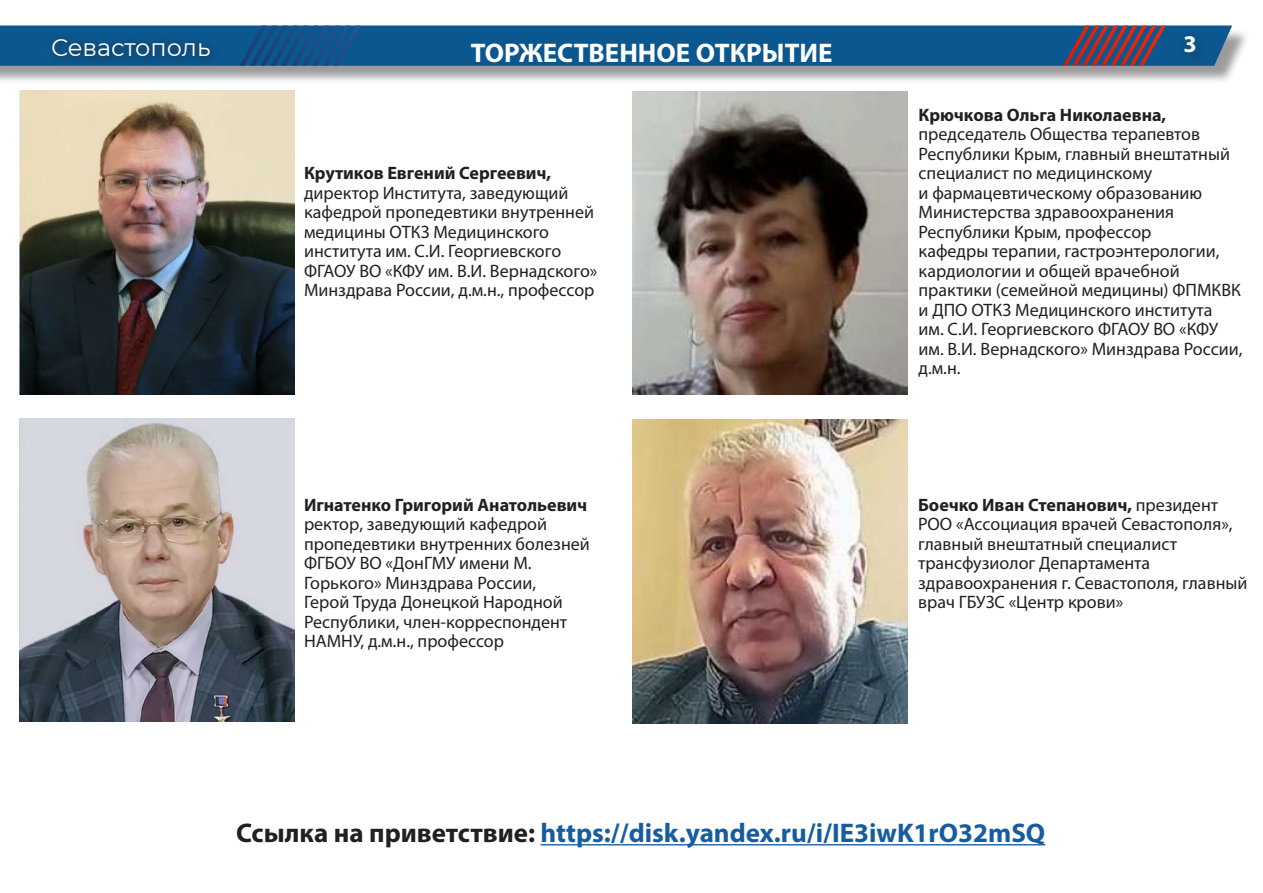
<style>
.page{position:relative;width:1263px;height:893px;background:#fff}
.page>*{position:absolute;margin:0;border:0;box-sizing:border-box;transform-origin:0 0}
.t1{font:700 27px "Myriad Pro";color:#175d9e}
.t2{font:700 27px "Myriad Pro";color:#fff}
.t3{font:24px "Montserrat";color:#fff}
.t4{font:700 24px "Myriad Pro";color:#fff}
.t5{font:18px/19.5px "Myriad Pro";color:#231f20}
.t6{font:700 18px "Myriad Pro";color:#231f20}
.s1{font-weight:700}
.s2{color:#231f20}
</style>
<div class="page">
<div style="left:0;top:28px;width:1250px;height:56px;background:#231f20;opacity:.45"></div>
<div style="left:0;top:26px;width:1232px;height:40px;background:#0b578f"></div>
<svg style="left:240px;top:26px;width:120px;height:40px;background:#12518a"></svg>
<div style="left:1178px;top:30px;width:29px;height:36px;background:#231f20;opacity:.45"></div>
<svg style="left:1063px;top:26px;width:103px;height:40px;background:#57445e"></svg>
<div style="left:47px;top:33px;width:173px;height:33px;background:#231f20;opacity:.75"></div>
<div style="left:463px;top:26px;width:336px;height:38px;background:#0b578f"></div>
<img style="left:19px;top:91px;width:275px;height:303px">
<img style="left:19px;top:418px;width:275px;height:303px">
<img style="left:633px;top:420px;width:275px;height:303px">
<img style="left:632px;top:91px;width:275px;height:304px">
<hr style="left:540px;top:844px;width:505px;height:1px;background:#175d9e">
<h2 class="t3" style="left:51px;top:31px;width:161px">Севастополь</h2>
<h2 class="t3" style="left:481px;top:29px;width:302px">НАУЧНАЯ ПРОГРАММА</h2>
<h2 class="t4" style="left:1183px;top:28px;width:15px">3</h2>
<h1 class="t2" style="left:471px;top:35px;width:363px">ТОРЖЕСТВЕННОЕ ОТКРЫТИЕ</h1>
<p class="t6" style="left:304px;top:161px;width:249px">Крутиков Евгений Сергеевич,</p>
<p class="t5" style="left:304px;top:182px;width:295px">директор Института, заведующий кафедрой пропедевтики внутренней медицины ОТКЗ Медицинского института им. С.И. Георгиевского ФГАОУ ВО «КФУ им. В.И. Вернадского» Минздрава России, д.м.н., профессор</p>
<p class="t6" style="left:304px;top:493px;width:285px">Игнатенко Григорий Анатольевич</p>
<p class="t5" style="left:304px;top:514px;width:287px">ректор, заведующий кафедрой пропедевтики внутренних болезней<br>ФГБОУ ВО «ДонГМУ имени М.<br>Горького» Минздрава России,<br>Герой Труда Донецкой Народной<br>Республики, член-корреспондент<br>НАМНУ, д.м.н., профессор</p>
<p class="t6" style="left:918px;top:103px;width:249px">Крючкова Ольга Николаевна,</p>
<p class="t5" style="left:918px;top:124px;width:325px">председатель Общества терапевтов<br>Республики Крым, главный внештатный специалист по медицинскому<br>и фармацевтическому образованию<br>Министерства здравоохранения<br>Республики Крым, профессор<br>кафедры терапии, гастроэнтерологии, кардиологии и общей врачебной практики (семейной медицины) ФПМКВК и ДПО ОТКЗ Медицинского института<br>им. С.И. Георгиевского ФГАОУ ВО «КФУ им. В.И. Вернадского» Минздрава России, д.м.н.</p>
<p class="t5" style="left:918px;top:494px;width:331px"><span class="s1">Боечко Иван Степанович,</span> президент РОО «Ассоциация врачей Севастополя», главный внештатный специалист трансфузиолог Департамента здравоохранения г. Севастополя, главный врач ГБУЗС «Центр крови»</p>
<h1 class="t1" style="left:236px;top:815px;width:811px"><span class="s2">Ссылка на приветствие:</span> https://disk.yandex.ru/i/IE3iwK1rO32mSQ</h1>
</div>
